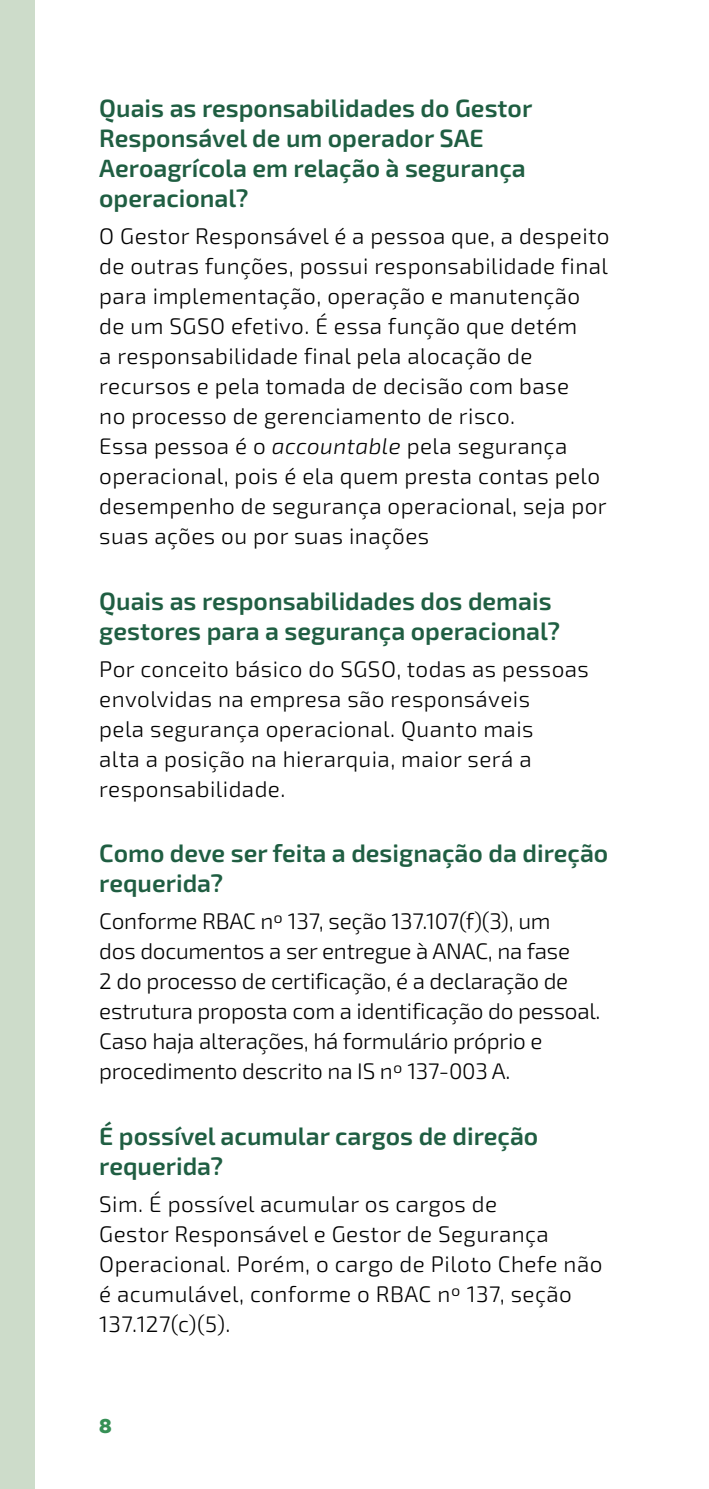
<style>
.page{position:relative;width:709px;height:1489px;background:#fff}
.page>*{position:absolute;margin:0;border:0;box-sizing:border-box;transform-origin:0 0}
.t1{font:600 25px/30px "Exo 2";color:#1f5e42}
.t2{font:300 22.5px/30px "Exo 2";letter-spacing:.02em;color:#000}
.t3{font:300 22.5px/30px "Exo 2";letter-spacing:-.01em;color:#000}
.t4{font:900 20px "Gotham HTF";color:#369056}
.s1{font-style:italic}
</style>
<div class="page">
<div style="left:0;top:0;width:35px;height:1488px;background:#cddcca"></div>
<p class="t1" style="left:99px;top:93px;width:434px">Quais as responsabilidades do Gestor<br>Responsável de um operador SAE<br>Aeroagrícola em relação à segurança operacional?</p>
<p class="t2" style="left:99px;top:221px;width:512px">O Gestor Responsável é a pessoa que, a despeito de outras funções, possui responsabilidade final para implementação, operação e manutenção de um SGSO efetivo. É essa função que detém<br>a responsabilidade final pela alocação de recursos e pela tomada de decisão com base<br>no processo de gerenciamento de risco.<br>Essa pessoa é o <span class="s1">accountable</span> pela segurança operacional, pois é ela quem presta contas pelo desempenho de segurança operacional, seja por suas ações ou por suas inações</p>
<p class="t1" style="left:99px;top:586px;width:462px">Quais as responsabilidades dos demais gestores para a segurança operacional?</p>
<p class="t2" style="left:99px;top:654px;width:491px">Por conceito básico do SGSO, todas as pessoas envolvidas na empresa são responsáveis<br>pela segurança operacional. Quanto mais<br>alta a posição na hierarquia, maior será a responsabilidade.</p>
<p class="t1" style="left:99px;top:839px;width:510px">Como deve ser feita a designação da direção requerida?</p>
<p class="t3" style="left:99px;top:906px;width:503px">Conforme RBAC nº 137, seção 137.107(f)(3), um<br>dos documentos a ser entregue à ANAC, na fase<br>2 do processo de certificação, é a declaração de estrutura proposta com a identificação do pessoal.<br>Caso haja alterações, há formulário próprio e procedimento descrito na IS nº 137-003 A.</p>
<p class="t1" style="left:99px;top:1121px;width:440px">É possível acumular cargos de direção requerida?</p>
<p class="t2" style="left:99px;top:1189px;width:504px">Sim. É possível acumular os cargos de<br>Gestor Responsável e Gestor de Segurança Operacional. Porém, o cargo de Piloto Chefe não é acumulável, conforme o RBAC nº 137, seção 137.127(c)(5).</p>
<p class="t4" style="left:99px;top:1414px;width:14px">8</p>
</div>
